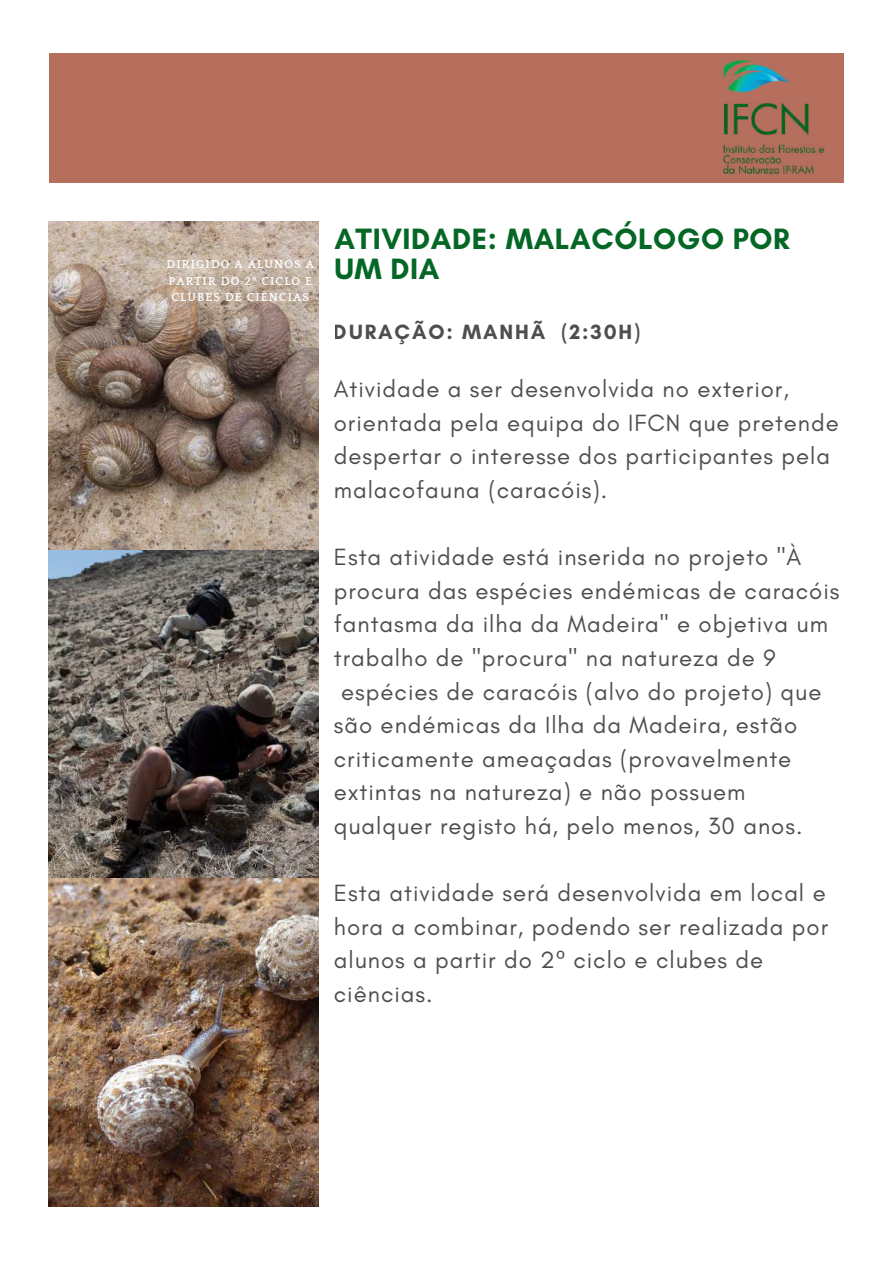
<style>
.page{position:relative;width:893px;height:1264px;background:#fff}
.page>*{position:absolute;margin:0;border:0;box-sizing:border-box;transform-origin:0 0}
.t1{font:700 30px/30.3px "Glacial Indifference";letter-spacing:.02em;color:#056725}
.t2{font:24px/33.6px "Glacial Indifference";letter-spacing:.04em;color:#222}
.t3{font:700 21px "Glacial Indifference";letter-spacing:.09em;color:#222}
.t4{font:700 11.85px/16.2px "Quattrocento";letter-spacing:.09em;color:#fff}
.s1{font-family:"Noto Sans"}
</style>
<div class="page">
<img style="left:49px;top:222px;width:270px;height:984px">
<div style="left:49px;top:54px;width:794px;height:129px;background:#b66f5d"></div>
<img style="left:675px;top:53px;width:169px;height:130px">
<p class="t4" style="left:167px;top:257px;width:149px">DIRIGIDO A ALUNOS A<br>PARTIR DO 2º CICLO E<br>CLUBES DE CIÊNCIAS</p>
<p class="t1" style="left:334px;top:223px;width:457px">ATIVIDADE: MALACÓLOGO POR<br>UM DIA</p>
<p class="t3" style="left:334px;top:319px;width:308px">DURAÇÃO: MANHÃ (2:30H)</p>
<p class="t2" style="left:334px;top:372px;width:506px">Atividade a ser desenvolvida no exterior, orientada pela equipa do IFCN que pretende despertar o interesse dos participantes pela malacofauna (caracóis).</p>
<p class="t2" style="left:334px;top:540px;width:469px">Esta atividade está inserida no projeto "À</p>
<p class="t2" style="left:334px;top:573px;width:507px">procura das espécies endémicas de caracóis</p>
<p class="t2" style="left:334px;top:607px;width:495px">fantasma da ilha da Madeira" e objetiva um</p>
<p class="t2" style="left:334px;top:640px;width:443px">trabalho de "procura" na natureza de 9</p>
<p class="t2" style="left:341px;top:674px;width:481px">espécies de caracóis (alvo do projeto) que</p>
<p class="t2" style="left:334px;top:708px;width:465px">são endémicas da Ilha da Madeira, estão</p>
<p class="t2" style="left:334px;top:741px;width:459px">criticamente ameaçadas (provavelmente</p>
<p class="t2" style="left:334px;top:775px;width:413px">extintas na natureza) e não possuem</p>
<p class="t2" style="left:334px;top:808px;width:470px">qualquer registo há, pelo menos, 30 anos.</p>
<p class="t2" style="left:334px;top:876px;width:496px">Esta atividade será desenvolvida em local e hora a combinar, podendo ser realizada por alunos a partir do 2<span class="s1">º</span> ciclo e clubes de ciências.</p>
</div>
